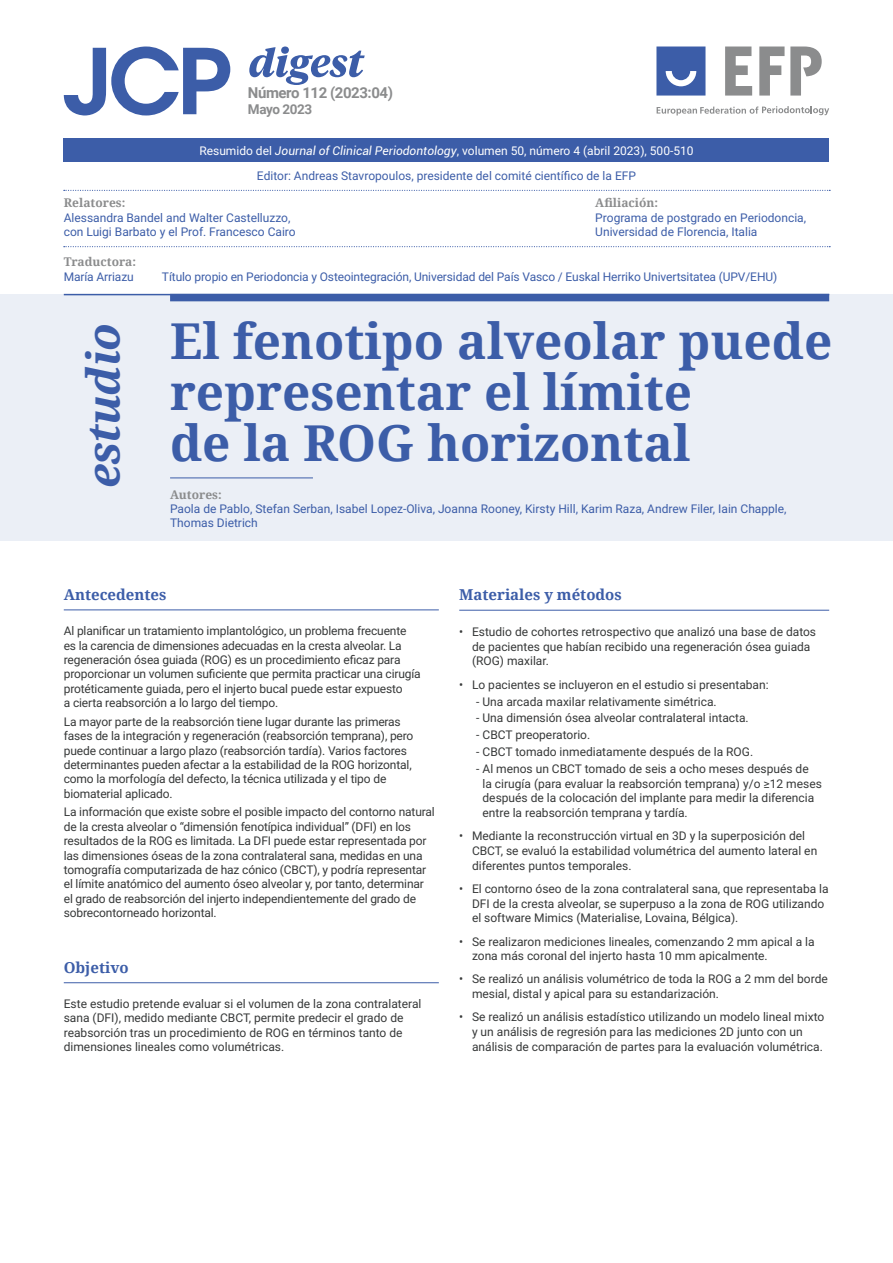
<style>
.page{position:relative;width:893px;height:1263px;background:#fff}
.page>*{position:absolute;margin:0;border:0;box-sizing:border-box;transform-origin:0 0}
.t1{font:700 49.5px/51px "Noto Serif";color:#3c5da8}
.t2{font:italic 700 45px "Noto Serif";letter-spacing:-.02em;color:#3c5da8}
.t3{font:700 15px "Noto Serif";color:#3c5da8}
.t4{font:700 15px "Roboto";letter-spacing:-.03em;color:#8b8c8d}
.t5{font:700 13.5px "Roboto";letter-spacing:-.03em;color:#8b8c8d}
.t6{font:12px/14.4px "Roboto";color:#363838}
.t7{font:12px/14.4px "Roboto";color:#3c5da8}
.t8{font:12px "Roboto";color:#fff}
.t9{font:700 12px "Noto Serif";color:#8b8c8d}
.s1{font-style:italic}
</style>
<div class="page">
<div style="left:64px;top:139px;width:765px;height:23px;background:#3c5da8"></div>
<svg style="left:64px;top:47px;width:166px;height:68px"></svg>
<svg style="left:249px;top:47px;width:116px;height:38px"></svg>
<hr style="left:64px;top:610px;width:375px;height:1px;background:#3c5da8">
<hr style="left:64px;top:982px;width:375px;height:1px;background:#3c5da8">
<hr style="left:459px;top:610px;width:370px;height:1px;background:#3c5da8">
<svg style="left:64px;top:190px;width:766px;height:1px"></svg>
<div style="left:0;top:294px;width:893px;height:247px;background:#ebeff6"></div>
<hr style="left:64px;top:294px;width:765px;height:1px;background:#3c5da8">
<div style="left:170px;top:294px;width:659px;height:7px;background:#3c5da8"></div>
<svg style="left:656px;top:47px;width:49px;height:49px;background:#5270b2"></svg>
<svg style="left:657px;top:106px;width:172px;height:9px"></svg>
<svg style="left:725px;top:47px;width:27px;height:49px"></svg>
<svg style="left:759px;top:47px;width:25px;height:49px"></svg>
<svg style="left:790px;top:47px;width:32px;height:49px"></svg>
<hr style="left:170px;top:477px;width:143px;height:1px;background:#3c5da8">
<svg style="left:64px;top:246px;width:766px;height:1px"></svg>
<p class="t4" style="left:248px;top:82px;width:146px">Número 112 (2023:04)</p>
<p class="t5" style="left:248px;top:100px;width:66px">Mayo 2023</p>
<p class="t8" style="left:199px;top:142px;width:496px">Resumido del <span class="s1">Journal of Clinical Periodontology</span>, volumen 50, número 4 (abril 2023), 500-510</p>
<p class="t7" style="left:257px;top:168px;width:381px">Editor: Andreas Stavropoulos, presidente del comité científico de la EFP</p>
<p class="t9" style="left:64px;top:195px;width:63px">Relatores:</p>
<p class="t7" style="left:64px;top:210px;width:233px">Alessandra Bandel and Walter Castelluzzo, con Luigi Barbato y el Prof. Francesco Cairo</p>
<p class="t9" style="left:595px;top:195px;width:64px">Afiliación:</p>
<p class="t7" style="left:595px;top:210px;width:212px">Programa de postgrado en Periodoncia,<br>Universidad de Florencia, Italia</p>
<p class="t9" style="left:64px;top:253px;width:74px">Traductora:</p>
<p class="t7" style="left:64px;top:269px;width:72px">María Arriazu</p>
<p class="t7" style="left:162px;top:269px;width:617px">Título propio en Periodoncia y Osteointegración, Universidad del País Vasco / Euskal Herriko Univertsitatea (UPV/EHU)</p>
<h2 class="t2" style="left:72px;top:488px;width:166px;rotate:-90deg">estudio</h2>
<h1 class="t1" style="left:170px;top:314px;width:664px">El fenotipo alveolar puede representar el límite<br>de la ROG horizontal</h1>
<p class="t9" style="left:170px;top:486px;width:53px">Autores:</p>
<p class="t7" style="left:170px;top:501px;width:618px">Paola de Pablo, Stefan Serban, Isabel Lopez-Oliva, Joanna Rooney, Kirsty Hill, Karim Raza, Andrew Filer, Iain Chapple,<br>Thomas Dietrich</p>
<p class="t3" style="left:64px;top:584px;width:104px">Antecedentes</p>
<p class="t6" style="left:64px;top:623px;width:359px">Al planificar un tratamiento implantológico, un problema frecuente es la carencia de dimensiones adecuadas en la cresta alveolar. La regeneración ósea guiada (ROG) es un procedimiento eficaz para proporcionar un volumen suficiente que permita practicar una cirugía protéticamente guiada, pero el injerto bucal puede estar expuesto<br>a cierta reabsorción a lo largo del tiempo.</p>
<p class="t6" style="left:64px;top:714px;width:351px">La mayor parte de la reabsorción tiene lugar durante las primeras fases de la integración y regeneración (reabsorción temprana), pero puede continuar a largo plazo (reabsorción tardía). Varios factores determinantes pueden afectar a la estabilidad de la ROG horizontal, como la morfología del defecto, la técnica utilizada y el tipo de biomaterial aplicado.</p>
<p class="t6" style="left:64px;top:804px;width:372px">La información que existe sobre el posible impacto del contorno natural de la cresta alveolar o “dimensión fenotípica individual” (DFI) en los resultados de la ROG es limitada. La DFI puede estar representada por las dimensiones óseas de la zona contralateral sana, medidas en una tomografía computarizada de haz cónico (CBCT), y podría representar el límite anatómico del aumento óseo alveolar y, por tanto, determinar el grado de reabsorción del injerto independientemente del grado de sobrecontorneado horizontal.</p>
<p class="t3" style="left:64px;top:956px;width:66px">Objetivo</p>
<p class="t6" style="left:64px;top:996px;width:359px">Este estudio pretende evaluar si el volumen de la zona contralateral sana (DFI), medido mediante CBCT, permite predecir el grado de reabsorción tras un procedimiento de ROG en términos tanto de dimensiones lineales como volumétricas.</p>
<p class="t3" style="left:459px;top:584px;width:164px">Materiales y métodos</p>
<p class="t6" style="left:472px;top:624px;width:346px;text-indent:-13px">• Estudio de cohortes retrospectivo que analizó una base de datos de pacientes que habían recibido una regeneración ósea guiada (ROG) maxilar.</p>
<p class="t6" style="left:459px;top:677px;width:311px">• Lo pacientes se incluyeron en el estudio si presentaban:</p>
<p class="t6" style="left:476px;top:694px;width:242px">- Una arcada maxilar relativamente simétrica.</p>
<p class="t6" style="left:476px;top:710px;width:274px">- Una dimensión ósea alveolar contralateral intacta.</p>
<p class="t6" style="left:476px;top:727px;width:116px">- CBCT preoperatorio.</p>
<p class="t6" style="left:476px;top:744px;width:278px">- CBCT tomado inmediatamente después de la ROG.</p>
<p class="t6" style="left:482px;top:761px;width:341px;text-indent:-6px">- Al menos un CBCT tomado de seis a ocho meses después de<br>la cirugía (para evaluar la reabsorción temprana) y/o ≥12 meses después de la colocación del implante para medir la diferencia entre la reabsorción temprana y tardía.</p>
<p class="t6" style="left:472px;top:828px;width:347px;text-indent:-13px">• Mediante la reconstrucción virtual en 3D y la superposición del<br>CBCT, se evaluó la estabilidad volumétrica del aumento lateral en diferentes puntos temporales.</p>
<p class="t6" style="left:472px;top:881px;width:358px;text-indent:-13px">• El contorno óseo de la zona contralateral sana, que representaba la<br>DFI de la cresta alveolar, se superpuso a la zona de ROG utilizando el software Mimics (Materialise, Lovaina, Bélgica).</p>
<p class="t6" style="left:472px;top:933px;width:344px;text-indent:-13px">• Se realizaron mediciones lineales, comenzando 2 mm apical a la zona más coronal del injerto hasta 10 mm apicalmente.</p>
<p class="t6" style="left:472px;top:971px;width:357px;text-indent:-13px">• Se realizó un análisis volumétrico de toda la ROG a 2 mm del borde mesial, distal y apical para su estandarización.</p>
<p class="t6" style="left:472px;top:1009px;width:354px;text-indent:-13px">• Se realizó un análisis estadístico utilizando un modelo lineal mixto y un análisis de regresión para las mediciones 2D junto con un análisis de comparación de partes para la evaluación volumétrica.</p>
</div>
